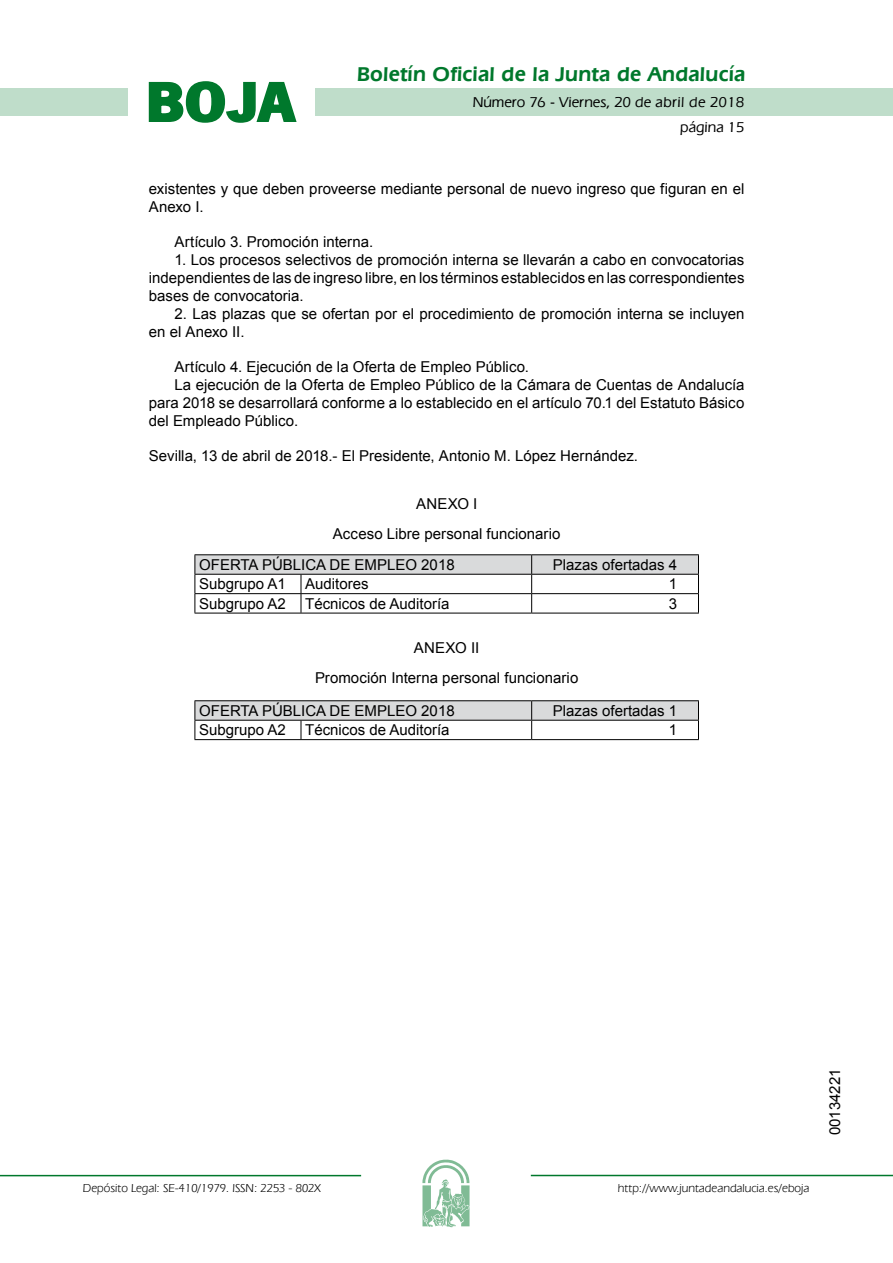
<style>
.page{position:relative;width:893px;height:1263px;background:#fff}
.page>*{position:absolute;margin:0;border:0;box-sizing:border-box;transform-origin:0 0}
.t1{font:700 57.75px "News Got T";color:#00782c;scale:1.14 1}
.t2{font:600 21px "Eras IT Cby BT";letter-spacing:.01em;color:#00782c}
.t3{font:15px/18px "Arial";color:#000}
.t4{font:500 15px/24.5px "Eras IT Cby BT";color:#000;text-align:right}
.t5{font:12px "Eras IT Cby BT";color:#000}
</style>
<div class="page">
<div style="left:315px;top:88px;width:577px;height:28px;background:#bfddca"></div>
<div style="left:0;top:88px;width:128px;height:28px;background:#bfddca"></div>
<hr style="left:0;top:1175px;width:361px;height:1px;background:#00782c">
<svg style="left:422px;top:1159px;width:47px;height:68px"></svg>
<hr style="left:531px;top:1175px;width:361px;height:1px;background:#00782c">
<svg style="left:148px;top:81px;width:149px;height:42px"></svg>
<hr style="left:194px;top:554px;width:107px;height:1px;background:#000">
<hr style="left:301px;top:554px;width:230px;height:1px;background:#000">
<hr style="left:531px;top:554px;width:167px;height:1px;background:#000">
<svg style="left:194px;top:555px;width:505px;height:58px"></svg>
<hr style="left:194px;top:613px;width:107px;height:1px;background:#000">
<hr style="left:301px;top:613px;width:230px;height:1px;background:#000">
<hr style="left:531px;top:613px;width:167px;height:1px;background:#000">
<hr style="left:194px;top:700px;width:107px;height:1px;background:#000">
<hr style="left:301px;top:700px;width:230px;height:1px;background:#000">
<hr style="left:531px;top:700px;width:167px;height:1px;background:#000">
<svg style="left:194px;top:701px;width:505px;height:38px"></svg>
<hr style="left:194px;top:739px;width:107px;height:1px;background:#000">
<hr style="left:301px;top:739px;width:230px;height:1px;background:#000">
<hr style="left:531px;top:739px;width:167px;height:1px;background:#000">
<h1 class="t1" style="left:145px;top:68px;width:133px">BOJA</h1>
<h2 class="t2" style="left:357px;top:62px;width:390px">Boletín Oficial de la Junta de Andalucía</h2>
<p class="t4" style="left:472px;top:90px;width:273px">Número 76 - Viernes, 20 de abril de 2018 página 15</p>
<p class="t3" style="left:149px;top:180px;width:597px">existentes y que deben proveerse mediante personal de nuevo ingreso que figuran en el<br>Anexo I.</p>
<p class="t3" style="left:174px;top:233px;width:200px">Artículo 3. Promoción interna.</p>
<p class="t3" style="left:149px;top:251px;width:597px;text-align:justify;text-indent:26px">1. Los procesos selectivos de promoción interna se llevarán a cabo en convocatorias independientes de las de ingreso libre, en los términos establecidos en las correspondientes bases de convocatoria.</p>
<p class="t3" style="left:149px;top:305px;width:597px;text-indent:26px">2. Las plazas que se ofertan por el procedimiento de promoción interna se incluyen en el Anexo II.</p>
<p class="t3" style="left:174px;top:358px;width:356px">Artículo 4. Ejecución de la Oferta de Empleo Público.</p>
<p class="t3" style="left:174px;top:376px;width:571px">La ejecución de la Oferta de Empleo Público de la Cámara de Cuentas de Andalucía</p>
<p class="t3" style="left:149px;top:394px;width:597px">para 2018 se desarrollará conforme a lo establecido en el artículo 70.1 del Estatuto Básico</p>
<p class="t3" style="left:149px;top:412px;width:151px">del Empleado Público.</p>
<p class="t3" style="left:149px;top:447px;width:490px">Sevilla, 13 de abril de 2018.- El Presidente, Antonio M. López Hernández.</p>
<p class="t3" style="left:416px;top:495px;width:63px">Anexo I</p>
<p class="t3" style="left:333px;top:525px;width:229px">Acceso Libre personal funcionario</p>
<p class="t3" style="left:199px;top:556px;width:257px">OFERTA PÚBLICA DE EMPLEO 2018</p>
<p class="t3" style="left:553px;top:556px;width:126px">Plazas ofertadas 4</p>
<p class="t3" style="left:199px;top:575px;width:88px">Subgrupo A1</p>
<p class="t3" style="left:305px;top:575px;width:65px">Auditores</p>
<p class="t3" style="left:669px;top:575px;width:10px">1</p>
<p class="t3" style="left:199px;top:595px;width:88px">Subgrupo A2</p>
<p class="t3" style="left:305px;top:595px;width:146px">Técnicos de Auditoría</p>
<p class="t3" style="left:669px;top:595px;width:10px">3</p>
<p class="t3" style="left:315px;top:632px;width:265px;line-height:30.8px;text-align:center">Anexo II<br>Promoción Interna personal funcionario</p>
<p class="t3" style="left:199px;top:702px;width:257px">OFERTA PÚBLICA DE EMPLEO 2018</p>
<p class="t3" style="left:553px;top:702px;width:126px">Plazas ofertadas 1</p>
<p class="t3" style="left:199px;top:721px;width:88px">Subgrupo A2</p>
<p class="t3" style="left:305px;top:721px;width:146px">Técnicos de Auditoría</p>
<p class="t3" style="left:669px;top:721px;width:10px">1</p>
<p class="t5" style="left:83px;top:1181px;width:239px">Depósito Legal: SE-410/1979. ISSN: 2253 - 802X</p>
<p class="t5" style="left:618px;top:1181px;width:193px">http://www.juntadeandalucia.es/eboja</p>
<p class="t3" style="left:826px;top:1135px;width:68px;rotate:-90deg">00134221</p>
</div>
